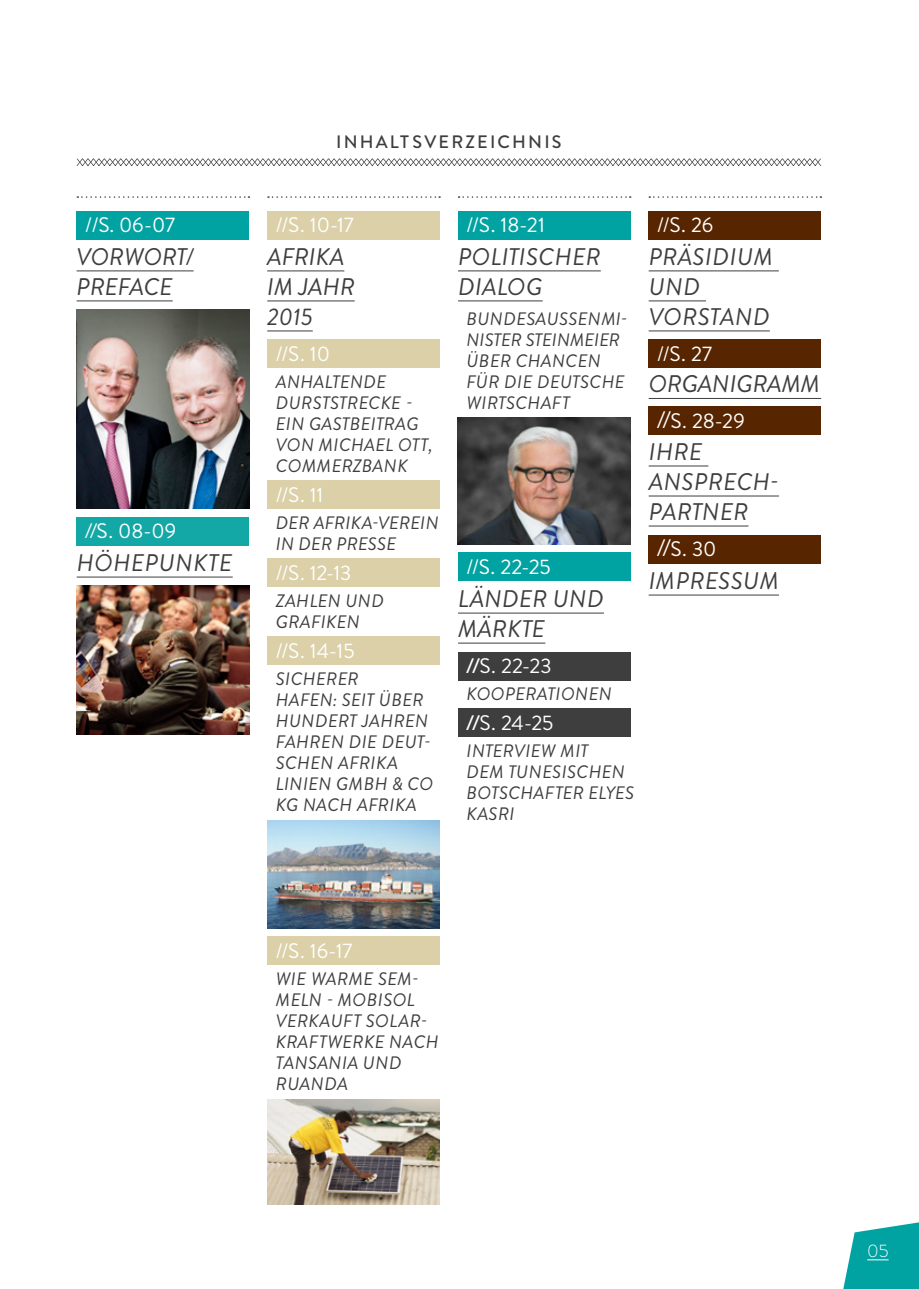
<style>
.page{position:relative;width:919px;height:1289px;background:#fff}
.page>*{position:absolute;margin:0;border:0;box-sizing:border-box;transform-origin:0 0}
.t1{font:italic 24px/30px "Brandon Grotesque";letter-spacing:.015em;color:#3e3e3f}
.t2{font:21px "Brandon Grotesque";color:#fff}
.t3{font:italic 18px/21px "Brandon Grotesque";letter-spacing:.02em;color:#3e3e3f}
.t4{font:500 18px "Brandon Grotesque";letter-spacing:.12em;color:#3e3e3f}
.t5{font:300 18px "Brandon Grotesque";color:#fff}
.s1{font-style:italic}
.s2{font-weight:500;font-style:italic}
.s3{font-style:italic;font-size:24px}
</style>
<div class="page">
<svg style="left:843px;top:1222px;width:75px;height:66px"></svg>
<hr style="left:0;top:897px;width:1px;height:34px;background:#7b99a9">
<svg style="left:77px;top:159px;width:744px;height:7px"></svg>
<div style="left:648px;top:407px;width:173px;height:28px;background:#572500"></div>
<div style="left:648px;top:535px;width:173px;height:28px;background:#572500"></div>
<div style="left:458px;top:708px;width:172px;height:28px;background:#3e3e3f"></div>
<div style="left:458px;top:652px;width:172px;height:28px;background:#3e3e3f"></div>
<div style="left:458px;top:552px;width:172px;height:28px;background:#00a3a1"></div>
<div style="left:267px;top:936px;width:173px;height:29px;background:#dbd0a7"></div>
<div style="left:267px;top:636px;width:173px;height:28px;background:#dbd0a7"></div>
<div style="left:267px;top:558px;width:173px;height:28px;background:#dbd0a7"></div>
<div style="left:267px;top:211px;width:173px;height:28px;background:#dbd0a7"></div>
<div style="left:77px;top:211px;width:172px;height:28px;background:#00a3a1"></div>
<div style="left:267px;top:480px;width:173px;height:28px;background:#dbd0a7"></div>
<img style="left:77px;top:585px;width:172px;height:149px">
<div style="left:267px;top:340px;width:173px;height:28px;background:#dbd0a7"></div>
<div style="left:77px;top:517px;width:172px;height:28px;background:#13a7a5"></div>
<hr style="left:267px;top:270px;width:77px;height:1px;background:#3e3e3f">
<hr style="left:267px;top:300px;width:88px;height:1px;background:#3e3e3f">
<hr style="left:267px;top:330px;width:46px;height:1px;background:#3e3e3f">
<img style="left:77px;top:310px;width:172px;height:198px">
<hr style="left:77px;top:270px;width:116px;height:1px;background:#3e3e3f">
<hr style="left:77px;top:300px;width:96px;height:1px;background:#3e3e3f">
<img style="left:267px;top:1099px;width:173px;height:105px">
<hr style="left:77px;top:576px;width:156px;height:1px;background:#3e3e3f">
<img style="left:267px;top:820px;width:173px;height:108px">
<div style="left:458px;top:211px;width:172px;height:28px;background:#00a3a1"></div>
<img style="left:458px;top:417px;width:172px;height:127px">
<hr style="left:458px;top:270px;width:142px;height:1px;background:#3e3e3f">
<hr style="left:458px;top:300px;width:84px;height:1px;background:#3e3e3f">
<hr style="left:458px;top:612px;width:146px;height:1px;background:#3e3e3f">
<hr style="left:458px;top:642px;width:87px;height:1px;background:#3e3e3f">
<div style="left:648px;top:211px;width:173px;height:28px;background:#572500"></div>
<div style="left:648px;top:340px;width:173px;height:28px;background:#572500"></div>
<hr style="left:648px;top:270px;width:130px;height:1px;background:#3e3e3f">
<hr style="left:648px;top:300px;width:58px;height:1px;background:#3e3e3f">
<hr style="left:648px;top:330px;width:121px;height:1px;background:#3e3e3f">
<hr style="left:648px;top:398px;width:173px;height:1px;background:#3e3e3f">
<hr style="left:648px;top:465px;width:60px;height:1px;background:#3e3e3f">
<hr style="left:648px;top:495px;width:130px;height:1px;background:#3e3e3f">
<hr style="left:648px;top:525px;width:100px;height:1px;background:#3e3e3f">
<hr style="left:648px;top:594px;width:131px;height:1px;background:#3e3e3f">
<svg style="left:77px;top:196px;width:172px;height:2px"></svg>
<svg style="left:268px;top:196px;width:172px;height:2px"></svg>
<svg style="left:458px;top:196px;width:172px;height:2px"></svg>
<svg style="left:649px;top:196px;width:172px;height:2px"></svg>
<p class="t2" style="left:85px;top:210px;width:92px">//S. 06-07</p>
<h1 class="t1" style="left:77px;top:242px;width:118px">VORWORT/<br>PREFACE</h1>
<p class="t2" style="left:85px;top:516px;width:93px"><span class="s1">//</span>S. 08-09</p>
<h1 class="t1" style="left:77px;top:548px;width:157px">HÖHEPUNKTE</h1>
<p class="t4" style="left:336px;top:130px;width:227px">INHALTSVERZEICHNIS</p>
<p class="t2" style="left:276px;top:210px;width:80px">//S. 10-17</p>
<h1 class="t1" style="left:267px;top:242px;width:89px">AFRIKA<br>IM JAHR<br>2015</h1>
<p class="t2" style="left:276px;top:339px;width:56px">//S. 10</p>
<p class="t3" style="left:276px;top:371px;width:158px">ANHALTENDE<br>DURSTSTRECKE -<br>EIN GASTBEITRAG<br>VON MICHAEL OTT,<br>COMMERZBANK</p>
<p class="t2" style="left:276px;top:480px;width:49px">//S. 11</p>
<p class="t3" style="left:276px;top:512px;width:164px">DER AFRIKA-VEREIN<br>IN DER PRESSE</p>
<p class="t2" style="left:276px;top:558px;width:77px">//S. 12-13</p>
<p class="t3" style="left:276px;top:590px;width:110px">ZAHLEN UND<br>GRAFIKEN</p>
<p class="t2" style="left:276px;top:636px;width:80px">//S. 14-15</p>
<p class="t3" style="left:276px;top:668px;width:159px">SICHERER<br>HAFEN: SEIT ÜBER<br>HUNDERT JAHREN<br>FAHREN DIE DEUT-<br>SCHEN AFRIKA<br>LINIEN GMBH &amp; CO<br>KG NACH AFRIKA</p>
<p class="t2" style="left:466px;top:210px;width:80px">//S. 18-21</p>
<h1 class="t1" style="left:458px;top:242px;width:144px">POLITISCHER<br>DIALOG</h1>
<p class="t3" style="left:466px;top:308px;width:162px">BUNDESAUSSENMI-<br>NISTER STEINMEIER<br>ÜBER CHANCEN<br>FÜR DIE DEUTSCHE<br>WIRTSCHAFT</p>
<p class="t2" style="left:466px;top:552px;width:86px">//S. 22-25</p>
<h1 class="t1" style="left:458px;top:584px;width:147px">LÄNDER UND<br>MÄRKTE</h1>
<p class="t2" style="left:466px;top:651px;width:87px"><span class="s2">//</span>S. 22-23</p>
<p class="t3" style="left:466px;top:683px;width:147px">KOOPERATIONEN</p>
<p class="t2" style="left:466px;top:708px;width:89px"><span class="s2">//</span>S. 24-25</p>
<p class="t3" style="left:466px;top:740px;width:169px">INTERVIEW MIT<br>DEM TUNESISCHEN<br>BOTSCHAFTER ELYES<br>KASRI</p>
<p class="t2" style="left:657px;top:210px;width:58px">//S. 26</p>
<h1 class="t1" style="left:648px;top:242px;width:125px">PRÄSIDIUM<br>UND<br>VORSTAND</h1>
<p class="t2" style="left:657px;top:339px;width:57px">//S. 27</p>
<h1 class="t1" style="left:648px;top:369px;width:173px">ORGANIGRAMM</h1>
<p class="t2" style="left:657px;top:407px;width:89px"><span class="s3">//</span>S. 28-29</p>
<h1 class="t1" style="left:648px;top:437px;width:132px">IHRE<br>ANSPRECH-<br>PARTNER</h1>
<p class="t2" style="left:657px;top:534px;width:61px"><span class="s3">//</span>S. 30</p>
<h1 class="t1" style="left:648px;top:566px;width:131px">IMPRESSUM</h1>
<p class="t2" style="left:276px;top:936px;width:78px">//S. 16-17</p>
<p class="t3" style="left:276px;top:968px;width:164px">WIE WARME SEM-<br>MELN - MOBISOL<br>VERKAUFT SOLAR-<br>KRAFTWERKE NACH<br>TANSANIA UND<br>RUANDA</p>
<p class="t5" style="left:867px;top:1238px;width:23px">05</p>
</div>
